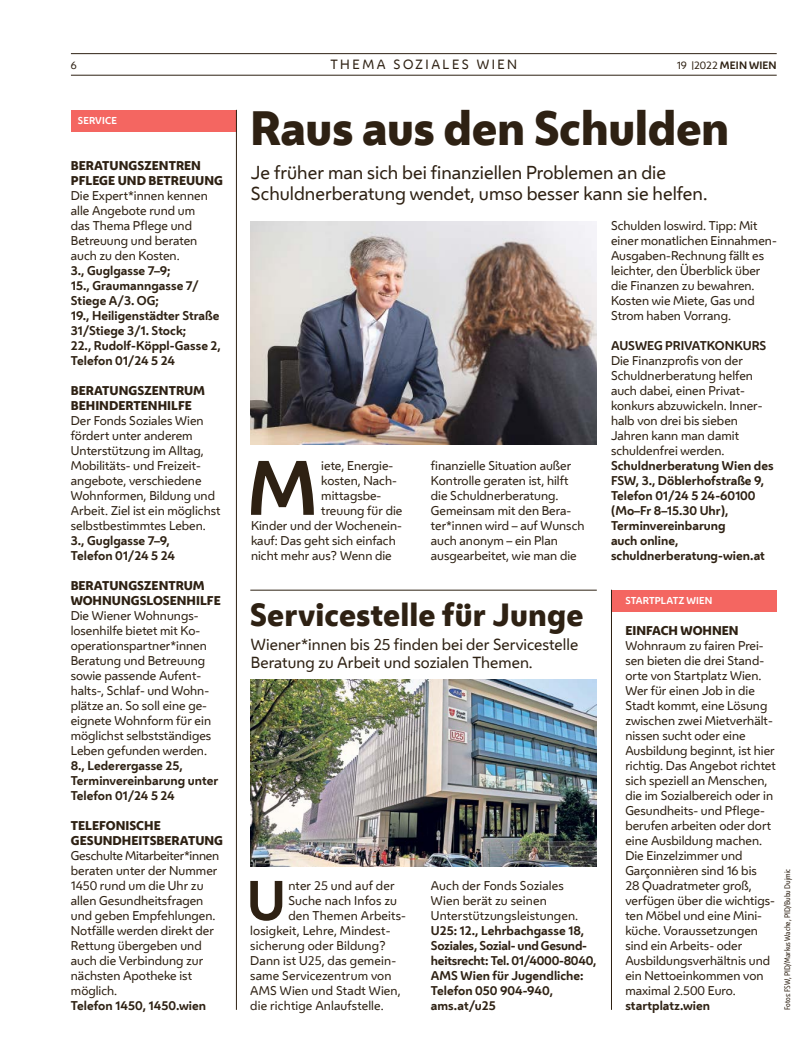
<style>
.page{position:relative;width:798px;height:1063px;background:#fff}
.page>*{position:absolute;margin:0;border:0;box-sizing:border-box;transform-origin:0 0}
.FT_FT_Initial4{font:700 71.88px "Wiener Melange";color:#2e2113}
.FT_FT_Initial3{font:700 51.88px "Wiener Melange";color:#2e2113}
.HL_Header_32pt{font:800 45px "Wiener Melange";letter-spacing:-.01em;color:#2e2113}
.HL_Header_24pt{font:800 30px "Wiener Melange";letter-spacing:.005em;color:#2e2113}
.HL_Header_32pt-2{font:17.5px/21px "Wiener Melange";color:#2e2113}
.HL_Header_24pt-2{font:15px/18px "Wiener Melange";color:#2e2113}
.t1{font:12.5px "Wiener Melange";color:#2e2113}
.Spalte_Infobox_Spalte_FT{font:11.88px/15px "Wiener Melange";color:#2e2113}
.FT_FT{font:11.88px/15px "Wiener Melange";color:#2e2113}
.FT_FT_Initial4-2{font:11.88px/15px "Wiener Melange";color:#2e2113}
.FT_FT_Info_bold{font:700 11.88px/15px "Wiener Melange";color:#2e2113}
.FT_FT_Initial3-2{font:11.88px/15px "Wiener Melange";letter-spacing:.01em;color:#2e2113}
.Spalte_Infobox_Spalte_Info{font:700 11.88px/15px "Wiener Melange";color:#2e2113}
.Spalte_Infobox_Spalte_Header{font:800 11.88px/15px "Wiener Melange";color:#2e2113}
.FT_Zwischentitel{font:700 11.88px "Wiener Melange";color:#2e2113}
.t2{font:700 10px "Wiener Melange";letter-spacing:.01em;color:#2e2113}
.t3{font:10px "Wiener Melange";color:#2e2113}
.Spalte_Infobox_Spalte_Markerl{font:700 9.38px "Wiener Melange";letter-spacing:.01em;color:#fff}
.t4{font:7.5px "Wiener Melange Cd";color:#2e2113}
.s1{font-weight:400}
.s2{font-weight:400;font-size:7.5px}
.s3{font-weight:700}
</style>
<div class="page">
<hr style="left:71px;top:75px;width:705px;height:1px;background:#2e2113">
<hr style="left:71px;top:53px;width:705px;height:1px;background:#2e2113">
<img style="left:251px;top:221px;width:345px;height:223px">
<div style="left:611px;top:590px;width:165px;height:22px;background:#f46661"></div>
<hr style="left:611px;top:590px;width:1px;height:420px;background:#2e2113">
<div style="left:71px;top:110px;width:165px;height:22px;background:#f46661"></div>
<hr style="left:236px;top:110px;width:1px;height:900px;background:#2e2113">
<hr style="left:250px;top:590px;width:346px;height:1px;background:#2e2113">
<img style="left:251px;top:680px;width:345px;height:186px">
<p class="t3" style="left:71px;top:58px;width:7px">6</p>
<p class="t1" style="left:330px;top:55px;width:12px">Thema</p>
<p class="t1" style="left:393px;top:55px;width:20px">Soziales</p>
<p class="t1" style="left:476px;top:55px;width:42px">Wie n</p>
<p class="t2" style="left:676px;top:57px;width:101px"><span class="s1">19</span> <span class="s2">|</span><span class="s1">2022</span> MEIN WIEN</p>
<p class="Spalte_Infobox_Spalte_Markerl" style="left:78px;top:113px;width:40px">SERVICE</p>
<h1 class="Spalte_Infobox_Spalte_Header" style="left:71px;top:158px;width:154px">BERATUNGSZENTREN<br>PFLEGE UND BETREUUNG</h1>
<p class="Spalte_Infobox_Spalte_FT" style="left:71px;top:187px;width:138px">Die Expert*innen kennen alle Angebote rund um das Thema Pflege und<br>Betreuung und beraten auch zu den Kosten.</p>
<p class="Spalte_Infobox_Spalte_Info" style="left:71px;top:262px;width:101px">3., Guglgasse 7–9;</p>
<p class="Spalte_Infobox_Spalte_Info" style="left:71px;top:277px;width:129px">15., Graumanngasse 7/<br>Stiege A/3. OG;</p>
<p class="Spalte_Infobox_Spalte_Info" style="left:71px;top:307px;width:150px">19., Heiligenstädter Straße<br>31/Stiege 3/1. Stock;</p>
<p class="Spalte_Infobox_Spalte_Info" style="left:71px;top:337px;width:151px">22., Rudolf-Köppl-Gasse 2,<br>Telefon 01/24 5 24</p>
<h1 class="Spalte_Infobox_Spalte_Header" style="left:71px;top:383px;width:136px">BERATUNGSZENTRUM<br>BEHINDERTENHILFE</h1>
<p class="Spalte_Infobox_Spalte_FT" style="left:71px;top:412px;width:151px">Der Fonds Soziales Wien fördert unter anderem<br>Unterstützung im Alltag,<br>Mobilitäts- und Freizeit&shy;angebote, verschiedene<br>Wohnformen, Bildung und<br>Arbeit. Ziel ist ein möglichst selbstbestimmtes Leben.</p>
<p class="Spalte_Infobox_Spalte_Info" style="left:71px;top:532px;width:106px">3., Guglgasse 7–9,<br>Telefon 01/24 5 24</p>
<h1 class="Spalte_Infobox_Spalte_Header" style="left:71px;top:578px;width:151px">BERATUNGSZENTRUM<br>WOHNUNGSLOSENHILFE</h1>
<p class="Spalte_Infobox_Spalte_FT" style="left:71px;top:607px;width:149px">Die Wiener Wohnungs&shy;losenhilfe bietet mit Ko&shy;operationspartner*innen<br>Beratung und Betreuung sowie passende Aufent&shy;halts-, Schlaf- und Wohn&shy;plätze an. So soll eine ge&shy;eignete Wohnform für ein möglichst selbstständiges<br>Leben gefunden werden.<br><span class="s3">8., Lederergasse 25,<br>Terminvereinbarung unter<br>Telefon 01/24 5 24</span></p>
<h1 class="Spalte_Infobox_Spalte_Header" style="left:71px;top:818px;width:154px">TELEFONISCHE<br>GESUNDHEITSBERATUNG</h1>
<p class="Spalte_Infobox_Spalte_FT" style="left:71px;top:847px;width:150px">Geschulte Mitarbeiter*innen beraten unter der N ummer<br>1450 rund um die Uhr zu allen Gesundheitsfragen und geben Empfehlungen.<br>Notfälle werden direkt der<br>Rettung übergeben und auch die Verbindung zur nächsten Apotheke ist möglich.</p>
<p class="Spalte_Infobox_Spalte_Info" style="left:71px;top:997px;width:137px">Telefon 1450, 1450.wien</p>
<h1 class="HL_Header_32pt" style="left:250px;top:97px;width:480px">Raus aus den Schulden</h1>
<h1 class="HL_Header_32pt-2" style="left:251px;top:161px;width:458px">Je früher man sich bei finanziellen Problemen an die<br>Schuldnerberatung wendet, umso besser kann sie helfen.</h1>
<p class="FT_FT_Initial4-2" style="left:610px;top:217px;width:167px">Schulden loswird. Tipp: Mit einer monatlichen Einnahmen-<br>Ausgaben-Rechnung fällt es leichter, den Überblick über die Finanzen zu bewahren.<br>Kosten wie Miete, Gas und<br>Strom haben Vorrang.</p>
<p class="FT_Zwischentitel" style="left:610px;top:335px;width:157px">AUSWEG PRIVATKONKURS</p>
<p class="FT_FT" style="left:610px;top:352px;width:153px">Die Finanzprofis von der<br>Schuldnerberatung helfen auch dabei, einen Privat&shy;konkurs abzuwickeln. Inner&shy;halb von drei bis sieben<br>Jahren kann man damit schuldenfrei werden.</p>
<p class="FT_FT_Info_bold" style="left:610px;top:457px;width:164px">Schuldnerberatung Wien des<br>FSW, 3., Döblerhofstraße 9,<br>Telefon 01/24 5 24-60100 (Mo–Fr 8–15.30 Uhr),<br>Terminvereinbarung<br>auch online, schuldnerberatung-wien.at</p>
<p class="FT_FT_Initial4-2" style="left:431px;top:457px;width:155px">finanzielle Situation außer<br>Kontrolle geraten ist, hilft die Schuldnerberatung.<br>Gemeinsam mit den Bera&shy;ter*innen wird – auf Wunsch auch anonym – ein Plan ausgearbeitet, wie man die</p>
<p class="FT_FT_Initial4" style="left:247px;top:428px;width:72px">M</p>
<p class="FT_FT_Initial4-2" style="left:321px;top:457px;width:74px">iete, Energie-</p>
<p class="FT_FT_Initial4-2" style="left:321px;top:472px;width:77px">kosten, N ach-</p>
<p class="FT_FT_Initial4-2" style="left:321px;top:487px;width:62px">mittagsbe-</p>
<p class="FT_FT_Initial4-2" style="left:321px;top:502px;width:83px">treuung für die</p>
<p class="FT_FT_Initial4-2" style="left:251px;top:517px;width:152px">Kinder und der Wochenein-</p>
<p class="FT_FT_Initial4-2" style="left:251px;top:532px;width:146px">kauf: Das geht sich einfach</p>
<p class="FT_FT_Initial4-2" style="left:251px;top:547px;width:142px">nicht mehr aus? Wenn die</p>
<h1 class="HL_Header_24pt" style="left:249px;top:594px;width:335px">Servicestelle für Junge</h1>
<h1 class="HL_Header_24pt-2" style="left:251px;top:635px;width:329px">Wiener*innen bis 25 finden bei der Servicestelle<br>Beratung zu Arbeit und sozialen Themen.</h1>
<p class="FT_FT_Initial3" style="left:247px;top:857px;width:41px">U</p>
<p class="FT_FT_Initial3-2" style="left:288px;top:877px;width:108px">nter 25 und auf der</p>
<p class="FT_FT_Initial3-2" style="left:288px;top:892px;width:110px">Suche nach Infos zu</p>
<p class="FT_FT_Initial3-2" style="left:288px;top:907px;width:119px">den Themen Arbeits-</p>
<p class="FT_FT_Initial3-2" style="left:250px;top:922px;width:142px">losigkeit, Lehre, Mindest-</p>
<p class="FT_FT_Initial3-2" style="left:250px;top:937px;width:137px">sicherung oder Bildung?</p>
<p class="FT_FT_Initial3-2" style="left:250px;top:952px;width:146px">Dann ist U25, das gemein-</p>
<p class="FT_FT_Initial3-2" style="left:250px;top:967px;width:143px">same Servicezentrum von</p>
<p class="FT_FT_Initial3-2" style="left:250px;top:982px;width:152px">AMS Wien und Stadt Wien,</p>
<p class="FT_FT_Initial3-2" style="left:250px;top:997px;width:135px">die richtige Anlaufstelle.</p>
<p class="FT_FT_Initial3-2" style="left:431px;top:877px;width:149px">Auch der Fonds Soziales<br>Wien berät zu seinen<br>Unterstützungsleistungen.</p>
<p class="FT_FT_Info_bold" style="left:431px;top:922px;width:167px">U25: 12., Lehrbachgasse 18,<br>Soziales, Sozial- und Gesund&shy;heitsrecht: Tel. 01/4000-8040,<br>AMS Wien für Jugendliche:<br>Telefon 050 904-940, ams.at/u25</p>
<p class="Spalte_Infobox_Spalte_Markerl" style="left:625px;top:593px;width:88px">STARTPLATZ WIEN</p>
<h1 class="Spalte_Infobox_Spalte_Header" style="left:625px;top:623px;width:115px">EINFACH WOHNEN</h1>
<p class="FT_FT" style="left:625px;top:637px;width:152px">Wohnraum zu fairen Prei&shy;sen bieten die drei Stand&shy;orte von Startplatz Wien.<br>Wer für einen Job in die<br>Stadt kommt, eine Lösung zwischen zwei Mietverhält&shy;nissen sucht oder eine<br>Ausbildung beginnt, ist hier richtig. Das Angebot richtet sich speziell an Menschen, die im Sozialbereich oder in<br>Gesundheits- und Pflege&shy;berufen arbeiten oder dort eine Ausbildung machen.<br>Die Einzelzimmer und<br>Garçonnièren sind 16 bis<br>28 Quadratmeter groß, verfügen über die wichtigs&shy;ten Möbel und eine Mini&shy;küche. Voraussetzungen sind ein Arbeits- oder<br>Ausbildungsverhältnis und ein Nettoeinkommen von maximal 2.500 Euro.</p>
<p class="Spalte_Infobox_Spalte_Info" style="left:625px;top:997px;width:86px">startplatz.wien</p>
<p class="t4" style="left:782px;top:1010px;width:142px;rotate:-90deg">Fotos: FSW, PID/Markus Wache, PID/Bubu Dujmic</p>
</div>
